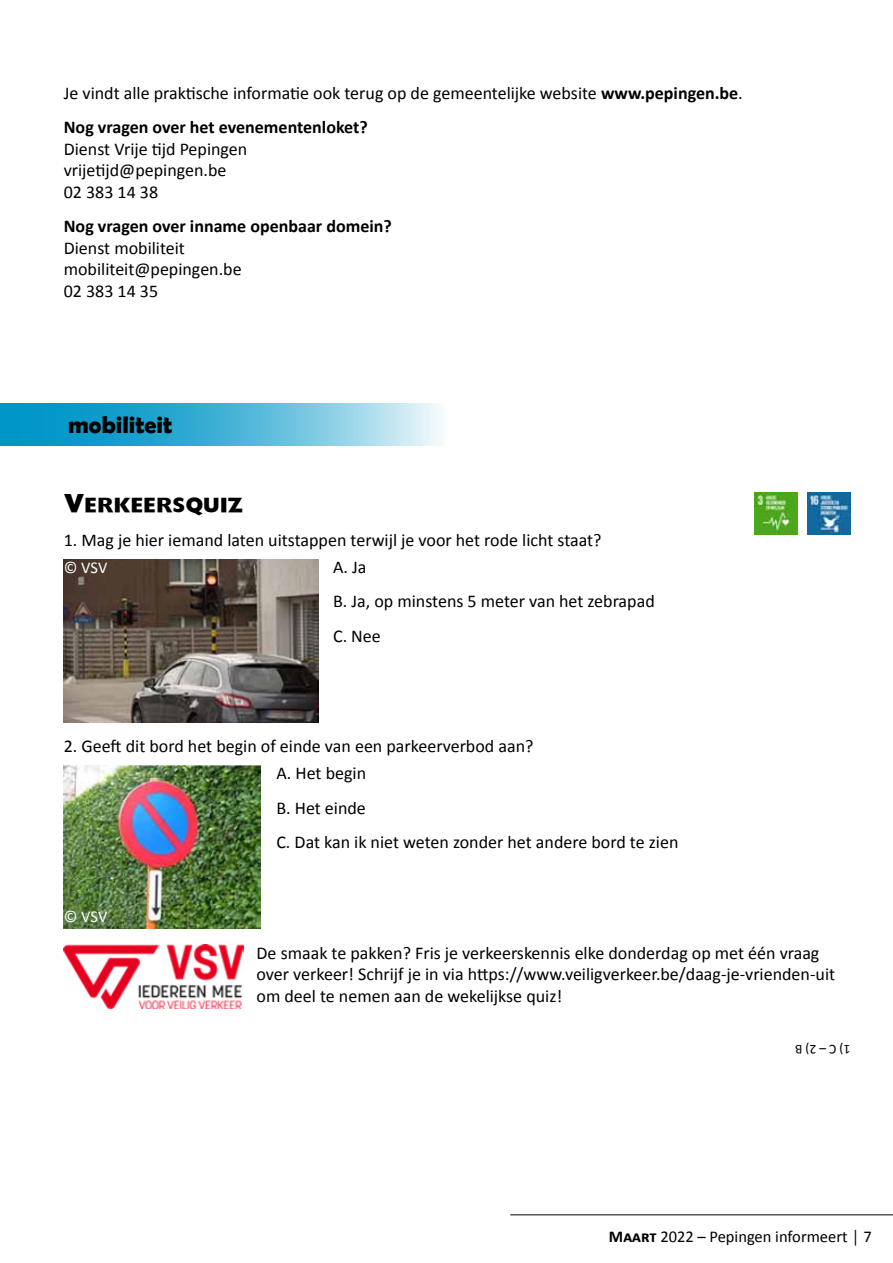
<style>
.page{position:relative;width:893px;height:1263px;background:#fff}
.page>*{position:absolute;margin:0;border:0;box-sizing:border-box;transform-origin:0 0}
.t1{font:24px "Headline NEWS";color:#000}
.t2{font:700 24px "Berlin Sans FB Demi";color:#000}
.t3{font:18px/21.6px "Calibri";color:#000}
.t4{font:700 18px "Calibri";color:#000}
.t5{font:16.5px "Calibri";color:#000}
.t6{font:16.5px "Calibri";letter-spacing:-.005em;color:#fff}
.t7{font:13.5px "Calibri";color:#000}
.s1{font-weight:700}
</style>
<div class="page">
<hr style="left:510px;top:1214px;width:383px;height:1px;background:#000">
<svg style="left:0;top:404px;width:440px;height:42px;background:#52b7d9"></svg>
<img style="left:64px;top:766px;width:196px;height:162px">
<img style="left:64px;top:944px;width:180px;height:65px">
<img style="left:64px;top:559px;width:255px;height:163px">
<img style="left:808px;top:492px;width:42px;height:43px">
<img style="left:755px;top:492px;width:42px;height:43px">
<p class="t3" style="left:64px;top:75px;width:680px;line-height:34.3px">Je vindt alle praktische informatie ook terug op de gemeentelijke website <span class="s1">www.pepingen.be</span>.<br><span class="s1">Nog vragen over het evenementenloket?</span></p>
<p class="t3" style="left:64px;top:138px;width:185px">Dienst Vrije tijd Pepingen vrijetijd@pepingen.be<br>02 383 14 38</p>
<p class="t4" style="left:64px;top:215px;width:330px">Nog vragen over inname openbaar domein?</p>
<p class="t3" style="left:64px;top:237px;width:179px">Dienst mobiliteit mobiliteit@pepingen.be<br>02 383 14 35</p>
<h1 class="t2" style="left:68px;top:411px;width:106px">mobiliteit</h1>
<h1 class="t1" style="left:64px;top:492px;width:181px">Verkeersquiz</h1>
<p class="t3" style="left:64px;top:530px;width:539px">1. Mag je hier iemand laten uitstappen terwijl je voor het rode licht staat?</p>
<p class="t6" style="left:64px;top:557px;width:45px">© VSV</p>
<p class="t3" style="left:333px;top:550px;width:323px;line-height:34.3px">A. Ja<br>B. Ja, op minstens 5 meter van het zebrapad<br>C. Nee</p>
<p class="t3" style="left:64px;top:736px;width:471px">2. Geeft dit bord het begin of einde van een parkeerverbod aan?</p>
<p class="t6" style="left:64px;top:905px;width:45px">© VSV</p>
<p class="t3" style="left:276px;top:756px;width:404px;line-height:34.3px">A. Het begin<br>B. Het einde<br>C. Dat kan ik niet weten zonder het andere bord te zien</p>
<p class="t3" style="left:257px;top:942px;width:580px">De smaak te pakken? Fris je verkeerskennis elke donderdag op met één vraag over verkeer! Schrijf je in via https://www.veiligverkeer.be/daag-je-vrienden-uit om deel te nemen aan de wekelijkse quiz!</p>
<p class="t7" style="left:850px;top:1058px;width:57px;rotate:-180deg">1) C – 2) B</p>
<p class="t5" style="left:609px;top:1226px;width:264px"><span class="s1">Maart</span> 2022 – Pepingen informeert │ 7</p>
</div>
